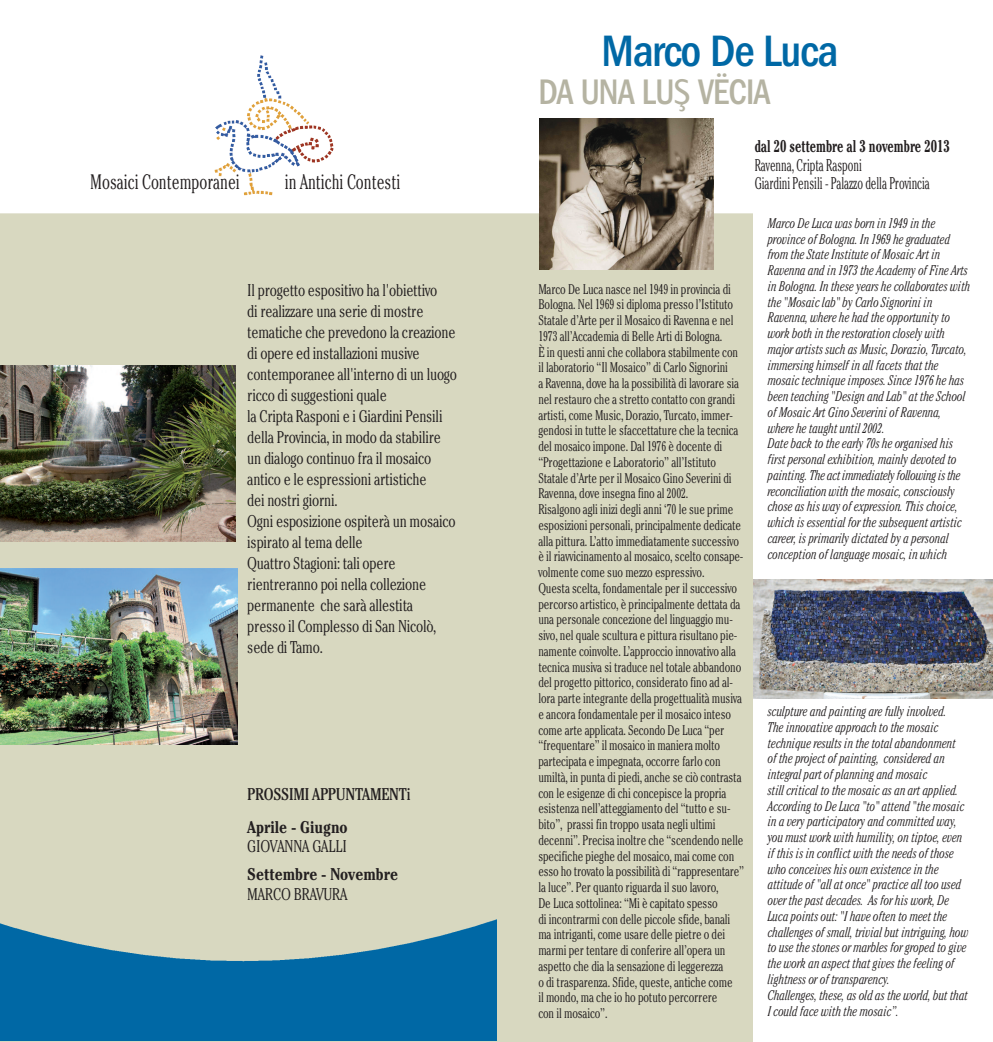
<style>
.page{position:relative;width:993px;height:1042px;background:#fff}
.page>*{position:absolute;margin:0;border:0;box-sizing:border-box;transform-origin:0 0}
.t1{font:500 condensed 45.5px "ITC Franklin Gothic Std";letter-spacing:-.03em;color:#0068a5}
.t2{font:500 condensed 36.75px "ITC Franklin Gothic Std";letter-spacing:-.025em;color:#b5b3a2;scale:.95 1}
.t3{font:300 condensed 21px "Cheltenham";color:#231f20;scale:.85 1}
.t4{font:300 condensed 16.97px/21px "Cheltenham";letter-spacing:-.015em;color:#231f20;scale:.95 1}
.t5{font:300 condensed 16.97px/18.7px "Cheltenham";letter-spacing:-.015em;color:#231f20;scale:.75 1}
.t6{font:700 condensed 16.97px "Cheltenham";letter-spacing:-.005em;color:#231f20;scale:.95 1}
.t7{font:700 condensed 16.97px "Cheltenham";letter-spacing:-.005em;color:#231f20;scale:.75 1}
.t8{font:condensed 16.97px "Cheltenham";letter-spacing:-.015em;color:#231f20;scale:.95 1}
.t9{font:300 condensed 14px/15.8px "Cheltenham";letter-spacing:-.01em;color:#231f20;scale:.9 1}
.t10{font:italic 300 condensed 14px/15.8px "Cheltenham";letter-spacing:-.005em;color:#231f20;scale:.9 1}
.s1{font-family:"Lucida Grande";font-weight:400;font-stretch:normal;font-size:34.12px}
</style>
<div class="page">
<img style="left:257px;top:55px;width:31px;height:111px">
<div style="left:0;top:213px;width:752px;height:829px;background:#d8d8c0"></div>
<img style="left:0;top:898px;width:496px;height:143px">
<img style="left:539px;top:118px;width:174px;height:152px">
<img style="left:0;top:365px;width:235px;height:176px">
<img style="left:0;top:569px;width:237px;height:176px">
<img style="left:752px;top:579px;width:240px;height:119px">
<h3 class="t3" style="left:90px;top:174px;width:177px">Mosaici Contemporanei</h3>
<h3 class="t3" style="left:285px;top:174px;width:137px">in Antichi Contesti</h3>
<p class="t4" style="left:247px;top:281px;width:222px">Il progetto espositivo ha l'obiettivo<br>di realizzare una serie di mostre tematiche che prevedono la creazione di opere ed installazioni musive contemporanee all'interno di un luogo ricco di suggestioni quale<br>la Cripta Rasponi e i Giardini Pensili della Provincia, in modo da stabilire un dialogo continuo fra il mosaico antico e le espressioni artistiche<br>dei nostri giorni.<br>Ogni esposizione ospiterà un mosaico ispirato al tema delle<br>Quattro Stagioni: tali opere rientreranno poi nella collezione permanente che sarà allestita<br>presso il Complesso di San Nicolò, sede di Tamo.</p>
<p class="t8" style="left:247px;top:788px;width:174px">PROSSIMI APPUNTAMENTi</p>
<p class="t6" style="left:247px;top:821px;width:107px">Aprile - Giugno</p>
<p class="t4" style="left:247px;top:837px;width:106px">GIOVANNA GALLI</p>
<p class="t6" style="left:247px;top:868px;width:160px">Settembre - Novembre</p>
<p class="t4" style="left:247px;top:885px;width:107px">MARCO BRAVURA</p>
<h1 class="t1" style="left:601px;top:35px;width:238px">Marco De Luca</h1>
<h2 class="t2" style="left:538px;top:80px;width:246px">DA UNA LU<span class="s1">Ş</span> VËCIA</h2>
<p class="t9" style="left:538px;top:282px;width:230px">Marco De Luca nasce nel 1949 in provincia di Bologna. Nel 1969 si diploma presso l’Istituto Statale d’Arte per il Mosaico di Ravenna e nel 1973 all’Accademia di Belle Arti di Bologna.<br>È in questi anni che collabora stabilmente con il laboratorio “Il Mosaico” di Carlo Signorini<br>a Ravenna, dove ha la possibilità di lavorare sia nel restauro che a stretto contatto con grandi artisti, come Music, Dorazio, Turcato, immer&shy;gendosi in tutte le sfaccettature che la tecnica del mosaico impone. Dal 1976 è docente di “Progettazione e Laboratorio” all’Istituto Statale d’Arte per il Mosaico Gino Severini di Ravenna, dove insegna fino al 2002.<br>Risalgono agli inizi degli anni ‘70 le sue prime esposizioni personali, principalmente dedicate alla pittura. L’atto immediatamente successivo è il riavvicinamento al mosaico, scelto consape&shy;volmente come suo mezzo espressivo.<br>Questa scelta, fondamentale per il successivo percorso artistico, è principalmente dettata da una personale concezione del linguaggio mu&shy;sivo, nel quale scultura e pittura risultano pie&shy;namente coinvolte. L’approccio innovativo alla tecnica musiva si traduce nel totale abbandono del progetto pittorico, considerato fino ad al&shy;lora parte integrante della progettualità musiva e ancora fondamentale per il mosaico inteso come arte applicata. Secondo De Luca “per “frequentare” il mosaico in maniera molto partecipata e impegnata, occorre farlo con umiltà, in punta di piedi, anche se ciò contrasta con le esigenze di chi concepisce la propria esistenza nell’atteggiamento del “tutto e su&shy;bito”, prassi fin troppo usata negli ultimi decenni”. Precisa inoltre che “scendendo nelle specifiche pieghe del mosaico, mai come con esso ho trovato la possibilità di “rappresentare” la luce”. Per quanto riguarda il suo lavoro,<br>De Luca sottolinea: “Mi è capitato spesso<br>di incontrarmi con delle piccole sfide, banali ma intriganti, come usare delle pietre o dei marmi per tentare di conferire all’opera un aspetto che dia la sensazione di leggerezza<br>o di trasparenza. Sfide, queste, antiche come<br>il mondo, ma che io ho potuto percorrere<br>con il mosaico”.</p>
<p class="t7" style="left:754px;top:140px;width:261px">dal 20 settembre al 3 novembre 2013</p>
<p class="t5" style="left:754px;top:157px;width:235px">Ravenna, Cripta Rasponi<br>Giardini Pensili - Palazzo della Provincia</p>
<p class="t10" style="left:767px;top:216px;width:226px">Marco De Luca was born in 1949 in the province of Bologna. In 1969 he graduated from the State Institute of Mosaic Art in Ravenna and in 1973 the Academy of Fine Arts in Bologna. In these years he collaborates with the "Mosaic lab" by Carlo Signorini in Ravenna, where he had the opportunity to work both in the restoration closely with major artists such as Music, Dorazio, Turcato, immersing himself in all facets that the mosaic technique imposes. Since 1976 he has been teaching "Design and Lab" at the School of Mosaic Art Gino Severini of Ravenna, where he taught until 2002.<br>Date back to the early 70s he organised his first personal exhibition, mainly devoted to painting. The act immediately following is the reconciliation with the mosaic, consciously chose as his way of expression. This choice, which is essential for the subsequent artistic career, is primarily dictated by a personal conception of language mosaic, in which</p>
<p class="t10" style="left:767px;top:705px;width:224px">sculpture and painting are fully involved.<br>The innovative approach to the mosaic technique results in the total abandonment<br>of the project of painting, considered an integral part of planning and mosaic<br>still critical to the mosaic as an art applied.<br>According to De Luca "to" attend "the mosaic in a very participatory and committed way, you must work with humility, on tiptoe, even if this is in conflict with the needs of those who conceives his own existence in the attitude of "all at once" practice all too used over the past decades. As for his work, De Luca points out: "I have often to meet the challenges of small, trivial but intriguing, how to use the stones or marbles for groped to give the work an aspect that gives the feeling of lightness or of transparency.<br>Challenges, these, as old as the world, but that I could face with the mosaic”.</p>
</div>
